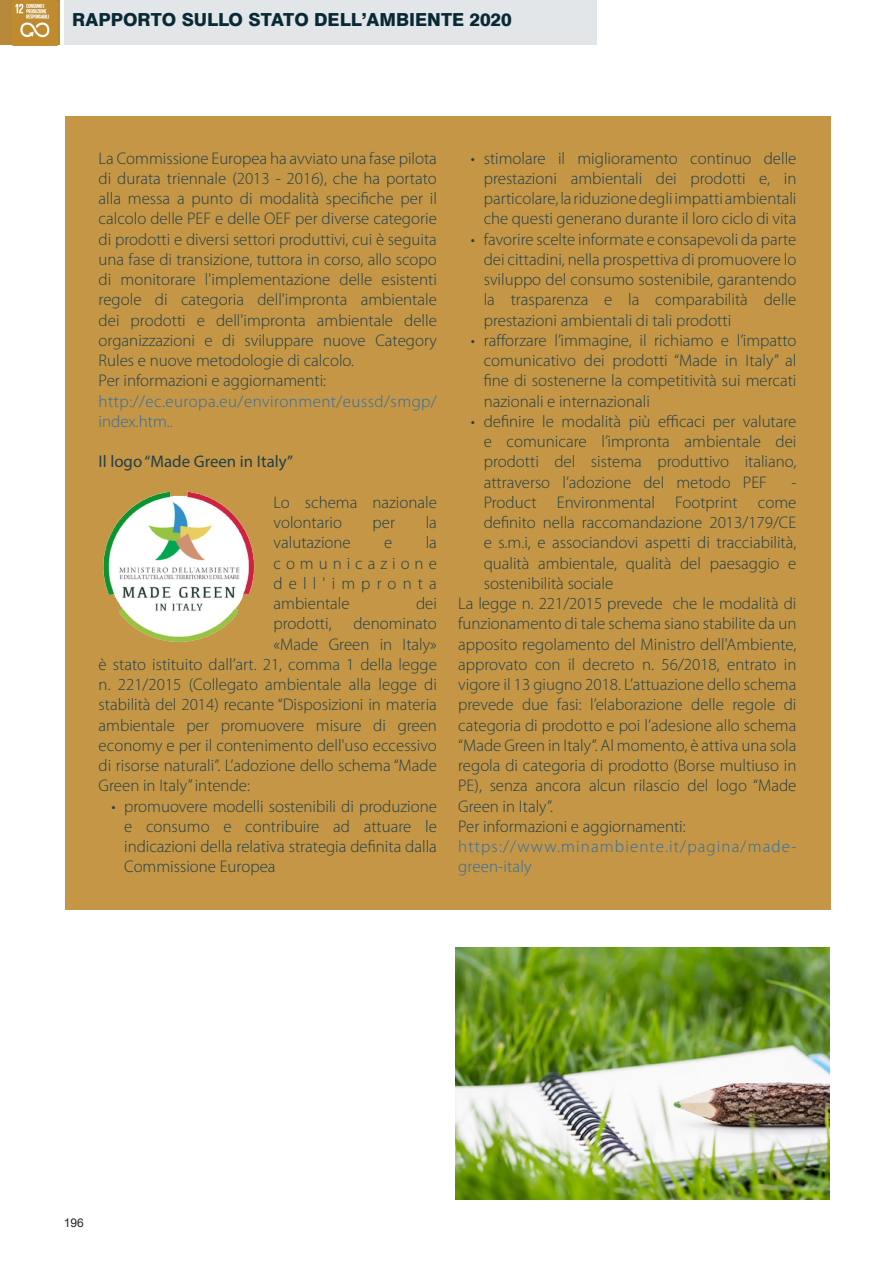
<style>
.page{position:relative;width:893px;height:1263px;background:#fff}
.page>*{position:absolute;margin:0;border:0;box-sizing:border-box;transform-origin:0 0}
.t1{font:800 18px "Swiss 721 BT";color:#092a35}
.t2{font:300 16.8px/20.2px "Myriad Pro";color:#092a35;text-align:justify}
.t3{font:300 16.8px/20.2px "Myriad Pro";letter-spacing:.03em;color:#175d9e}
.t4{font:300 16.8px/20.2px "Myriad Pro";letter-spacing:.07em;color:#175d9e}
.t5{font:16.8px "Myriad Pro";color:#092a35}
.t6{font:12px "Arial";color:#231f20}
</style>
<div class="page">
<div style="left:65px;top:0;width:532px;height:45px;background:#e2e6e8"></div>
<div style="left:0;top:0;width:60px;height:45px;background:#b7873a"></div>
<img style="left:13px;top:0;width:44px;height:45px">
<div style="left:65px;top:117px;width:765px;height:793px;background:#c49645"></div>
<img style="left:103px;top:491px;width:152px;height:151px">
<img style="left:455px;top:948px;width:374px;height:251px">
<p class="t1" style="left:72px;top:9px;width:441px">RAPPORTO SULLO STATO DELL’AMBIENTE 2020</p>
<p class="t2" style="left:99px;top:148px;width:340px;text-align:left">La Commissione Europea ha avviato una fase pilota di durata triennale (2013 - 2016), che ha portato alla messa a punto di modalità specifiche per il calcolo delle PEF e delle OEF per diverse categorie di prodotti e diversi settori produttivi, cui è seguita una fase di transizione, tuttora in corso, allo scopo di monitorare l'implementazione delle esistenti regole di categoria dell'impronta ambientale dei prodotti e dell'impronta ambientale delle organizzazioni e di sviluppare nuove Category Rules e nuove metodologie di calcolo.<br>Per informazioni e aggiornamenti:</p>
<p class="t3" style="left:99px;top:391px;width:340px">http://ec.europa.eu/environment/eussd/smgp/ index.htm..</p>
<p class="t5" style="left:99px;top:451px;width:196px">Il logo “Made Green in Italy”</p>
<p class="t2" style="left:273px;top:492px;width:165px">Lo schema nazionale volontario</p>
<p class="t2" style="left:373px;top:513px;width:24px">per</p>
<p class="t2" style="left:426px;top:513px;width:13px">la</p>
<p class="t2" style="left:273px;top:533px;width:79px">valutazione</p>
<p class="t2" style="left:384px;top:533px;width:10px">e</p>
<p class="t2" style="left:273px;top:533px;width:165px;text-indent:152px">la comunicazione dell'impronta ambientale</p>
<p class="t2" style="left:416px;top:594px;width:22px">dei</p>
<p class="t2" style="left:273px;top:614px;width:60px">prodotti,</p>
<p class="t2" style="left:353px;top:614px;width:85px">denominato</p>
<p class="t2" style="left:273px;top:634px;width:165px">«Made Green in Italy»</p>
<p class="t2" style="left:99px;top:654px;width:340px">è stato istituito dall’art. 21, comma 1 della legge</p>
<p class="t2" style="left:99px;top:675px;width:340px">n. 221/2015 (Collegato ambientale alla legge di</p>
<p class="t2" style="left:99px;top:695px;width:340px">stabilità del 2014) recante “Disposizioni in materia</p>
<p class="t2" style="left:99px;top:715px;width:340px">ambientale per promuovere misure di green</p>
<p class="t2" style="left:99px;top:735px;width:340px">economy e per il contenimento dell'uso eccessivo</p>
<p class="t2" style="left:99px;top:756px;width:340px">di risorse naturali”. L’adozione dello schema “Made</p>
<p class="t2" style="left:99px;top:776px;width:153px">Green in Italy” intende:</p>
<p class="t2" style="left:124px;top:796px;width:314px;text-indent:-13px">• promuovere modelli sostenibili di produzione e consumo e contribuire ad attuare le indicazioni della relativa strategia definita dalla Commissione Europea</p>
<p class="t2" style="left:484px;top:148px;width:314px;text-indent:-13px">• stimolare il miglioramento continuo delle prestazioni ambientali dei prodotti e, in particolare, la riduzione degli impatti ambientali che questi generano durante il loro ciclo di vita</p>
<p class="t2" style="left:484px;top:229px;width:314px;text-indent:-13px">• favorire scelte informate e consapevoli da parte dei cittadini, nella prospettiva di promuovere lo sviluppo del consumo sostenibile, garantendo la trasparenza e la comparabilità delle prestazioni ambientali di tali prodotti</p>
<p class="t2" style="left:484px;top:330px;width:314px;text-indent:-13px">• rafforzare l’immagine, il richiamo e l’impatto comunicativo dei prodotti “Made in Italy” al fine di sostenerne la competitività sui mercati nazionali e internazionali</p>
<p class="t2" style="left:484px;top:411px;width:314px;text-indent:-13px">• definire le modalità più efficaci per valutare e comunicare l’impronta ambientale dei prodotti del sistema produttivo italiano, attraverso l’adozione del metodo PEF</p>
<p class="t2" style="left:791px;top:472px;width:7px">-</p>
<p class="t2" style="left:484px;top:492px;width:314px">Product Environmental Footprint come</p>
<p class="t2" style="left:484px;top:513px;width:314px">definito nella raccomandazione 2013/179/CE</p>
<p class="t2" style="left:484px;top:533px;width:314px">e s.m.i, e associandovi aspetti di tracciabilità,</p>
<p class="t2" style="left:484px;top:553px;width:314px">qualità ambientale, qualità del paesaggio e</p>
<p class="t2" style="left:484px;top:573px;width:131px">sostenibilità sociale</p>
<p class="t2" style="left:458px;top:594px;width:340px">La legge n. 221/2015 prevede che le modalità di</p>
<p class="t2" style="left:458px;top:614px;width:340px">funzionamento di tale schema siano stabilite da un</p>
<p class="t2" style="left:458px;top:634px;width:340px">apposito regolamento del Ministro dell'Ambiente,</p>
<p class="t2" style="left:458px;top:654px;width:340px">approvato con il decreto n. 56/2018, entrato in</p>
<p class="t2" style="left:458px;top:675px;width:340px">vigore il 13 giugno 2018. L’attuazione dello schema</p>
<p class="t2" style="left:458px;top:695px;width:340px">prevede due fasi: l’elaborazione delle regole di</p>
<p class="t2" style="left:458px;top:715px;width:340px">categoria di prodotto e poi l’adesione allo schema</p>
<p class="t2" style="left:458px;top:735px;width:340px">“Made Green in Italy”. Al momento, è attiva una sola</p>
<p class="t2" style="left:458px;top:756px;width:340px">regola di categoria di prodotto (Borse multiuso in</p>
<p class="t2" style="left:458px;top:776px;width:340px">PE), senza ancora alcun rilascio del logo “Made</p>
<p class="t2" style="left:458px;top:796px;width:96px">Green in Italy”.</p>
<p class="t2" style="left:458px;top:816px;width:229px">Per informazioni e aggiornamenti:</p>
<p class="t4" style="left:458px;top:837px;width:340px">https://www.minambiente.it/pagina/made&shy;green-italy</p>
<p class="t6" style="left:64px;top:1214px;width:22px">196</p>
</div>
